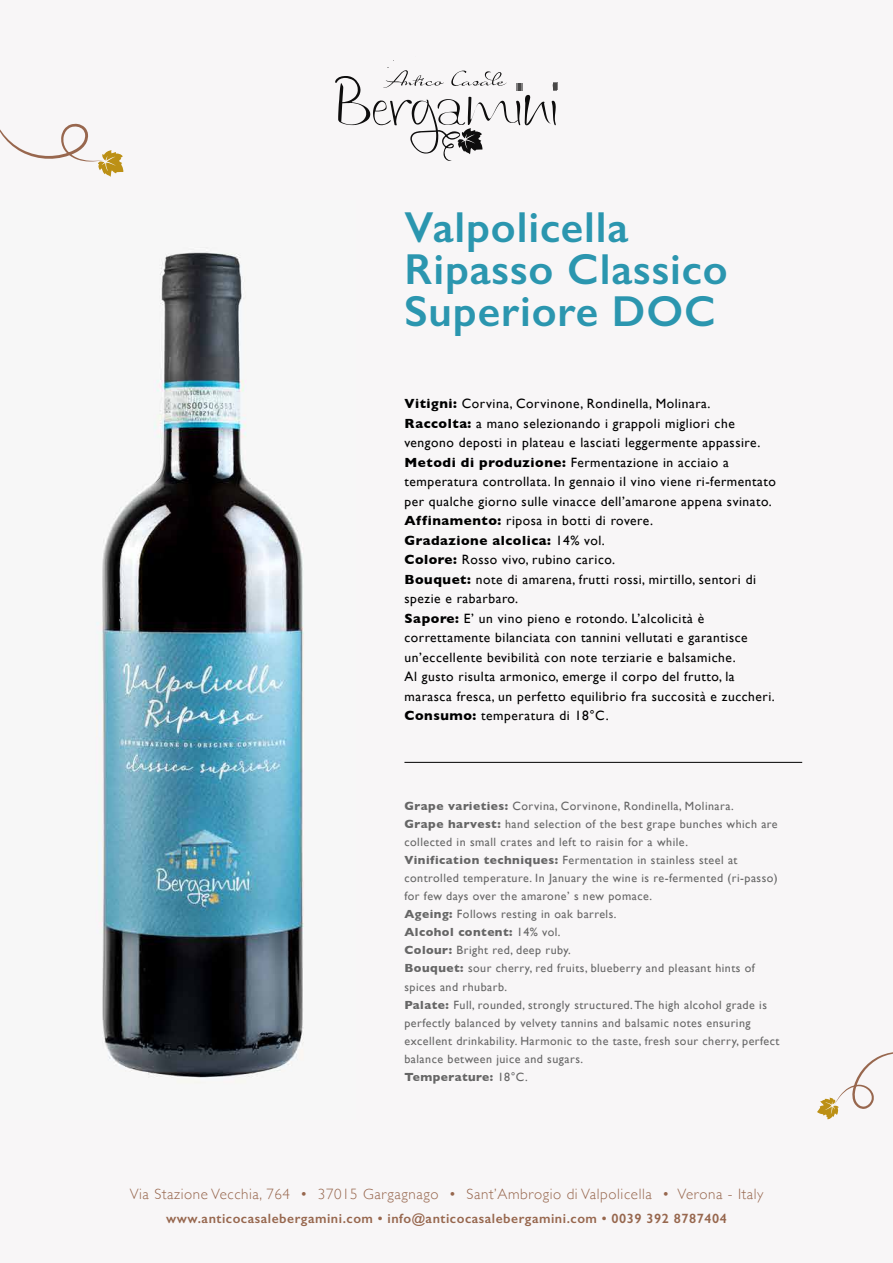
<style>
.page{position:relative;width:893px;height:1263px;background:#f8f6f7}
.page>*{position:absolute;margin:0;border:0;box-sizing:border-box;transform-origin:0 0}
.t1{font:600 43.5px/42px "Gill Sans";letter-spacing:.02em;color:#2b96af}
.t2{font:300 15px "Gill Sans";letter-spacing:.04em;color:#97674e}
.t3{font:13.5px/19.5px "Gill Sans";letter-spacing:.04em;color:#000}
.t4{font:600 13.5px "Gill Sans";letter-spacing:.04em;color:#97674e}
.t5{font:12px/18px "Gill Sans";letter-spacing:.04em;color:#666}
.s1{font-weight:700}
</style>
<div class="page">
<svg style="left:335px;top:67px;width:223px;height:94px"></svg>
<hr style="left:404px;top:762px;width:398px;height:1px;background:#000">
<svg style="left:0;top:123px;width:123px;height:54px"></svg>
<svg style="left:817px;top:1052px;width:76px;height:67px"></svg>
<img style="left:97px;top:252px;width:207px;height:826px">
<h1 class="t1" style="left:404px;top:206px;width:325px">Valpolicella<br>Ripasso Classico<br>Superiore DOC</h1>
<p class="t3" style="left:404px;top:394px;width:373px"><span class="s1">Vitigni:</span> Corvina, Corvinone, Rondinella, Molinara.<br><span class="s1">Raccolta:</span> a mano selezionando i grappoli migliori che vengono deposti in plateau e lasciati leggermente appassire.<br><span class="s1">Metodi di produzione:</span> Fermentazione in acciaio a temperatura controllata. In gennaio il vino viene ri-fermentato per qualche giorno sulle vinacce dell’amarone appena svinato.<br><span class="s1">Affinamento:</span> riposa in botti di rovere.<br><span class="s1">Gradazione alcolica:</span> 14% vol.<br><span class="s1">Colore:</span> Rosso vivo, rubino carico.<br><span class="s1">Bouquet:</span> note di amarena, frutti rossi, mirtillo, sentori di spezie e rabarbaro.<br><span class="s1">Sapore:</span> E’ un vino pieno e rotondo. L’alcolicità è correttamente bilanciata con tannini vellutati e garantisce un’eccellente bevibilità con note terziarie e balsamiche.<br>Al gusto risulta armonico, emerge il corpo del frutto, la marasca fresca, un perfetto equilibrio fra succosità e zuccheri.<br><span class="s1">Consumo:</span> temperatura di 18°C.</p>
<p class="t5" style="left:404px;top:797px;width:376px"><span class="s1">Grape varieties:</span> Corvina, Corvinone, Rondinella, Molinara.<br><span class="s1">Grape harvest:</span> hand selection of the best grape bunches which are collected in small crates and left to raisin for a while.<br><span class="s1">Vinification techniques:</span> Fermentation in stainless steel at controlled temperature. In January the wine is re-fermented (ri-passo) for few days over the amarone’ s new pomace.<br><span class="s1">Ageing:</span> Follows resting in oak barrels.<br><span class="s1">Alcohol content:</span> 14% vol.<br><span class="s1">Colour:</span> Bright red, deep ruby.<br><span class="s1">Bouquet:</span> sour cherry, red fruits, blueberry and pleasant hints of spices and rhubarb.<br><span class="s1">Palate:</span> Full, rounded, strongly structured. The high alcohol grade is perfectly balanced by velvety tannins and balsamic notes ensuring excellent drinkability. Harmonic to the taste, fresh sour cherry, perfect balance between juice and sugars.<br><span class="s1">Temperature:</span> 18°C.</p>
<p class="t2" style="left:130px;top:1182px;width:635px">Via Stazione Vecchia, 764 • 37015 Gargagnago • Sant’Ambrogio di Valpolicella • Verona - Italy</p>
<p class="t4" style="left:166px;top:1210px;width:562px">www.anticocasalebergamini.com • info@anticocasalebergamini.com • 0039 392 8787404</p>
</div>
